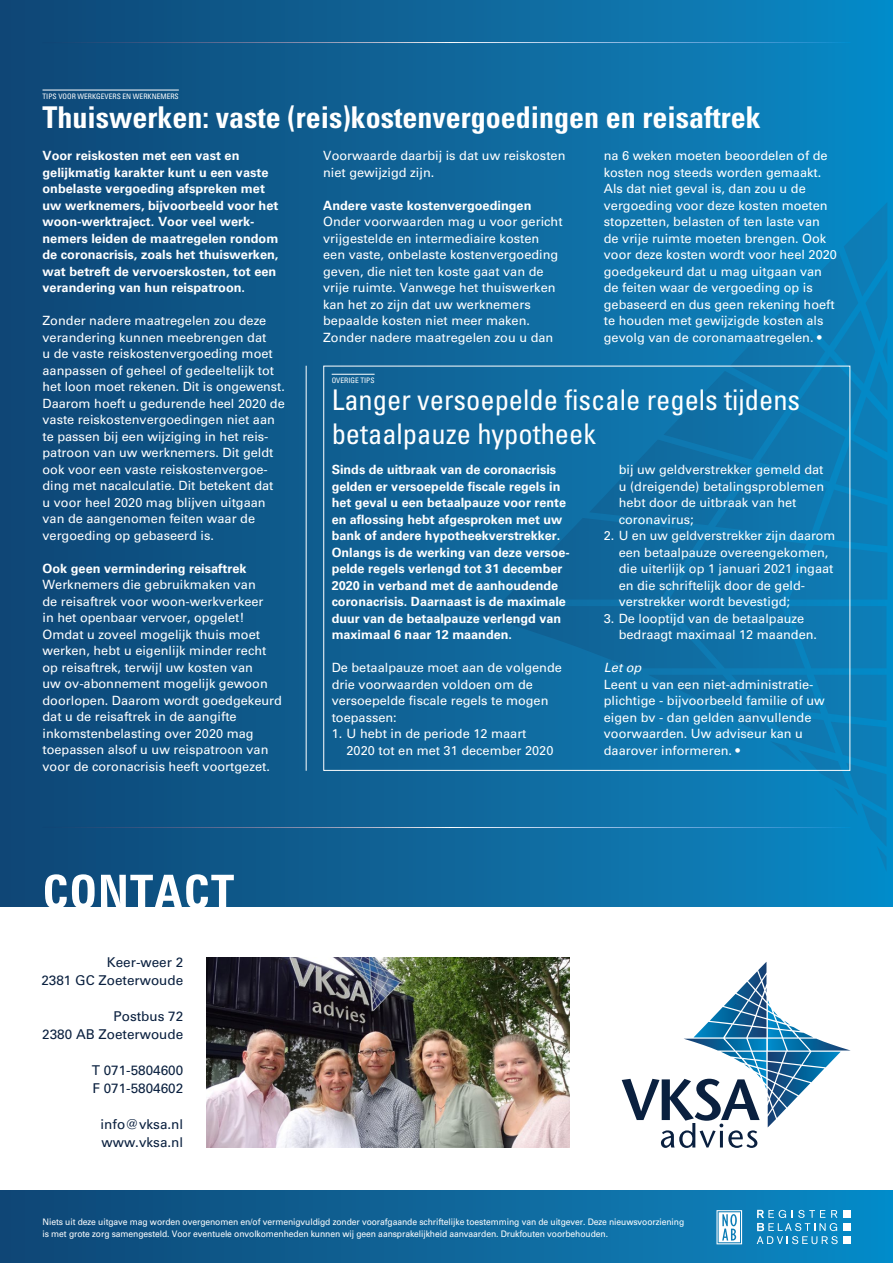
<style>
.page{position:relative;width:893px;height:1263px;background:#fff}
.page>*{position:absolute;margin:0;border:0;box-sizing:border-box;transform-origin:0 0}
.t1{font:700 condensed 30px "Univers LT Std";color:#fff}
.t2{font:condensed 28.5px/34.2px "Univers LT Std";color:#fff}
.t3{font:13.5px/18px "Univers LT Std";color:#0a203f;text-align:right}
.t4{font:12.75px/16.5px "Univers LT Std";color:#fff}
.t5{font:700 12.75px/16.5px "Univers LT Std";color:#fff}
.t6{font:italic 12.75px "Univers LT Std";color:#fff}
.t7{font:9px/12px "Univers LT Std";letter-spacing:-.01em;color:#fff;scale:.95 1}
.t8{font:condensed 7.5px "Univers LT Std";color:#fff}
</style>
<div class="page">
<div style="left:0;top:0;width:893px;height:907px;background:linear-gradient(to right,#114573,#0b89c5)"></div>
<div style="left:0;top:1191px;width:893px;height:72px;background:linear-gradient(to right,#104573,#0b89c5)"></div>
<svg style="left:452px;top:202px;width:435px;height:670px"></svg>
<hr style="left:43px;top:42px;width:807px;height:1px;background:#fff">
<hr style="left:43px;top:827px;width:807px;height:1px;background:#fff">
<svg style="left:757px;top:1210px;width:81px;height:34px"></svg>
<div style="left:843px;top:1236px;width:7px;height:8px;background:#fff"></div>
<div style="left:843px;top:1223px;width:7px;height:8px;background:#fff"></div>
<div style="left:843px;top:1210px;width:7px;height:8px;background:#fff"></div>
<svg style="left:45px;top:874px;width:189px;height:33px"></svg>
<svg style="left:622px;top:962px;width:229px;height:186px"></svg>
<svg style="left:716px;top:1210px;width:26px;height:34px"></svg>
<img style="left:207px;top:958px;width:362px;height:190px">
<hr style="left:43px;top:90px;width:136px;height:1px;background:#fff">
<hr style="left:332px;top:374px;width:43px;height:1px;background:#fff">
<hr style="left:306px;top:366px;width:1px;height:405px;background:#fff">
<p class="t8" style="left:43px;top:92px;width:138px">TIPS VOOR WERKGEVERS EN WERKNEMERS</p>
<h1 class="t1" style="left:43px;top:98px;width:720px">Thuiswerken: vaste (reis)kostenvergoedingen en reisaftrek</h1>
<p class="t5" style="left:43px;top:148px;width:237px">Voor reiskosten met een vast en gelijkmatig karakter kunt u een vaste onbelaste vergoeding afspreken met uw werknemers, bijvoorbeeld voor het woon-werktraject. Voor veel werk&shy;nemers leiden de maatregelen rondom de coronacrisis, zoals het thuiswerken, wat betreft de vervoerskosten, tot een verandering van hun reispatroon.</p>
<p class="t4" style="left:43px;top:312px;width:244px">Zonder nadere maatregelen zou deze verandering kunnen meebrengen dat<br>u de vaste reiskostenvergoeding moet aanpassen of geheel of gedeeltelijk tot het loon moet rekenen. Dit is ongewenst.<br>Daarom hoeft u gedurende heel 2020 de vaste reiskostenvergoedingen niet aan te passen bij een wijziging in het reis&shy;patroon van uw werknemers. Dit geldt ook voor een vaste reiskostenvergoe&shy;ding met nacalculatie. Dit betekent dat<br>u voor heel 2020 mag blijven uitgaan van de aangenomen feiten waar de vergoeding op gebaseerd is.</p>
<p class="t5" style="left:43px;top:560px;width:206px">Ook geen vermindering reisaftrek</p>
<p class="t4" style="left:43px;top:576px;width:241px">Werknemers die gebruikmaken van<br>de reisaftrek voor woon-werkverkeer<br>in het openbaar vervoer, opgelet!<br>Omdat u zoveel mogelijk thuis moet werken, hebt u eigenlijk minder recht op reisaftrek, terwijl uw kosten van<br>uw ov-abonnement mogelijk gewoon doorlopen. Daarom wordt goedgekeurd dat u de reisaftrek in de aangifte inkomstenbelasting over 2020 mag toepassen alsof u uw reispatroon van voor de coronacrisis heeft voortgezet.</p>
<p class="t4" style="left:323px;top:147px;width:244px">Voorwaarde daarbij is dat uw reiskosten niet gewijzigd zijn.</p>
<p class="t5" style="left:323px;top:197px;width:210px">Andere vaste kostenvergoedingen</p>
<p class="t4" style="left:323px;top:213px;width:241px">Onder voorwaarden mag u voor gericht vrijgestelde en intermediaire kosten een vaste, onbelaste kostenvergoeding geven, die niet ten koste gaat van de vrije ruimte. Vanwege het thuiswerken kan het zo zijn dat uw werknemers bepaalde kosten niet meer maken.<br>Zonder nadere maatregelen zou u dan</p>
<p class="t4" style="left:604px;top:147px;width:235px">na 6 weken moeten beoordelen of de kosten nog steeds worden gemaakt.<br>Als dat niet geval is, dan zou u de vergoeding voor deze kosten moeten stopzetten, belasten of ten laste van de vrije ruimte moeten brengen. Ook voor deze kosten wordt voor heel 2020 goedgekeurd dat u mag uitgaan van de feiten waar de vergoeding op is gebaseerd en dus geen rekening hoeft te houden met gewijzigde kosten als gevolg van de coronamaatregelen. •</p>
<p class="t8" style="left:332px;top:376px;width:44px">OVERIGE TIPS</p>
<h2 class="t2" style="left:332px;top:382px;width:470px">Langer versoepelde fiscale regels tijdens betaalpauze hypotheek</h2>
<p class="t5" style="left:332px;top:461px;width:240px">Sinds de uitbraak van de coronacrisis gelden er versoepelde fiscale regels in het geval u een betaalpauze voor rente en aflossing hebt afgesproken met uw bank of andere hypotheekverstrekker.<br>Onlangs is de werking van deze versoe&shy;pelde regels verlengd tot 31 december 2020 in verband met de aanhoudende coronacrisis. Daarnaast is de maximale duur van de betaalpauze verlengd van maximaal 6 naar 12 maanden.</p>
<p class="t4" style="left:332px;top:659px;width:232px">De betaalpauze moet aan de volgende drie voorwaarden voldoen om de versoepelde fiscale regels te mogen toepassen:</p>
<p class="t4" style="left:347px;top:725px;width:208px;text-indent:-15px">1. U hebt in de periode 12 maart<br>2020 tot en met 31 december 2020</p>
<p class="t4" style="left:619px;top:461px;width:207px">bij uw geldverstrekker gemeld dat u (dreigende) betalingsproblemen hebt door de uitbraak van het coronavirus;</p>
<p class="t4" style="left:619px;top:527px;width:218px;text-indent:-15px">2. U en uw geldverstrekker zijn daarom een betaalpauze overeengekomen, die uiterlijk op 1 januari 2021 ingaat en die schriftelijk door de geld&shy;verstrekker wordt bevestigd;</p>
<p class="t4" style="left:619px;top:610px;width:200px;text-indent:-15px">3. De looptijd van de betaalpauze bedraagt maximaal 12 maanden.</p>
<p class="t6" style="left:604px;top:660px;width:39px">Let op</p>
<p class="t4" style="left:604px;top:676px;width:223px">Leent u van een niet-administratie&shy;plichtige - bijvoorbeeld familie of uw eigen bv - dan gelden aanvullende voorwaarden. Uw adviseur kan u daarover informeren. •</p>
<p class="t3" style="left:41px;top:954px;width:143px">Keer-weer 2<br>2381 GC Zoeterwoude</p>
<p class="t3" style="left:42px;top:1008px;width:143px">Postbus 72<br>2380 AB Zoeterwoude</p>
<p class="t3" style="left:92px;top:1062px;width:93px;text-align:left">T 071-5804600<br>F 071-5804602</p>
<p class="t3" style="left:101px;top:1116px;width:84px;text-align:left">info@vksa.nl www.vksa.nl</p>
<p class="t7" style="left:43px;top:1216px;width:677px">Niets uit deze uitgave mag worden overgenomen en/of vermenigvuldigd zonder voorafgaande schriftelijke toestemming van de uitgever. Deze nieuwsvoorziening is met grote zorg samengesteld. Voor eventuele onvolkomenheden kunnen wij geen aansprakelijkheid aanvaarden. Drukfouten voorbehouden.</p>
</div>
